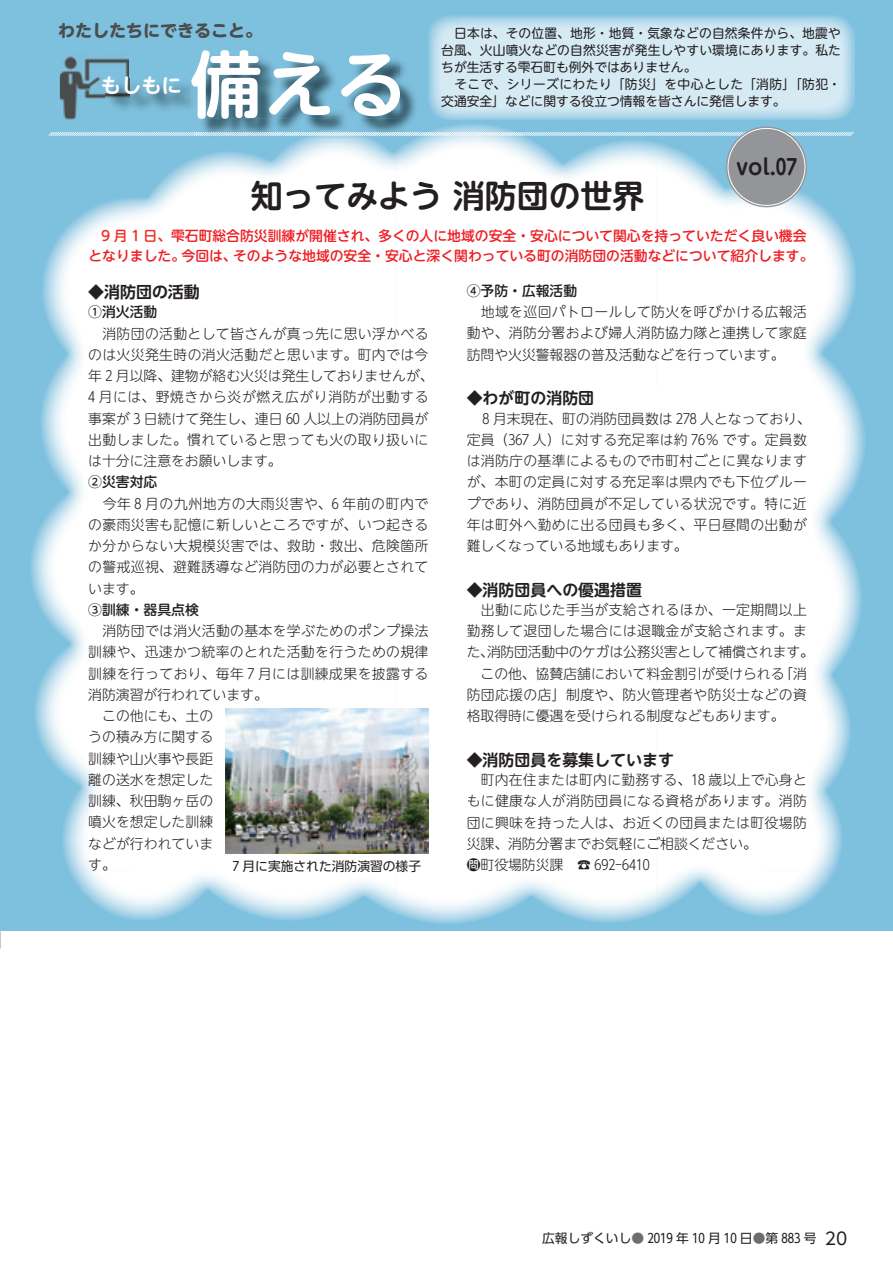
<style>
.page{position:relative;width:893px;height:1263px;background:#fff}
.page>*{position:absolute;margin:0;border:0;box-sizing:border-box;transform-origin:0 0}
.t1{font:700 72.3px "UD Shin M Go Pr 6 N De";color:#fff}
.t2{font:700 31.95px "UD Shin M Go Pr 6 N De";color:#231f20}
.t3{font:700 21.3px "UD Shin M Go Pr 6 N De";color:#231f20}
.t4{font:700 20.25px "UD Shin M Go Pr 6 N De";color:#fff}
.t5{font:700 16.95px "UD Shin M Go Pr 6 N";color:#4b4c4d}
.t6{font:16.95px "UD Shin Go Pr 6 N";color:#231f20}
.t7{font:700 15.9px "UD Shin M Go Pr 6 N De";color:#231f20}
.t8{font:700 15.9px "UD Shin Go Pr 6 N De";color:#231f20}
.t9{font:300 13.8px/21.3px "UD Shin M Go Pr 6 N";letter-spacing:.025em;color:#231f20;text-align:justify}
.t10{font:500 13.8px/20.2px "UD Shin M Go Pr 6 N";color:#ee1d23}
.t11{font:300 13.8px/21.3px "UD Shin M Go Pr 6 N";color:#231f20}
.t12{font:300 13.8px "UD Shin M Go Pr 6 N";letter-spacing:.005em;color:#231f20}
.t13{font:500 13.8px "UD Shin M Go Pr 6 N";color:#231f20}
.t14{font:300 13.8px "UD Shin M Go Pr 6 N";letter-spacing:-.015em;color:#231f20}
.t15{font:300 13.8px "UD Shin Go Pr 6 N";color:#231f20}
.t16{font:12.75px/17px "UD Shin M Go Pr 6 N";letter-spacing:.01em;color:#231f20}
.t17{font:12.75px "UD Shin Go Pr 6 N";color:#231f20}
.s1{color:#ee2e22}
.s2{font-family:"UD Shin M Go Pr 6 N";font-weight:500}
.s3{color:#6c6d70}
</style>
<div class="page">
<div style="left:0;top:0;width:893px;height:931px;background:#7ec1de"></div>
<div style="left:631px;top:1232px;width:14px;height:13px;border:2px solid #fff;border-radius:50%"></div>
<svg style="left:643px;top:1234px;width:2px;height:9px"></svg>
<div style="left:752px;top:1232px;width:14px;height:13px;border:2px solid #fff;border-radius:50%"></div>
<svg style="left:763px;top:1234px;width:3px;height:9px"></svg>
<img style="left:202px;top:62px;width:214px;height:70px">
<img style="left:194px;top:56px;width:206px;height:63px">
<img style="left:60px;top:56px;width:69px;height:65px">
<img style="left:105px;top:79px;width:86px;height:33px">
<img style="left:191px;top:79px;width:8px;height:33px">
<img style="left:134px;top:137px;width:261px;height:783px">
<img style="left:395px;top:123px;width:261px;height:801px">
<img style="left:656px;top:143px;width:105px;height:773px">
<img style="left:31px;top:198px;width:103px;height:672px">
<img style="left:761px;top:183px;width:104px;height:687px">
<img style="left:69px;top:870px;width:65px;height:50px">
<img style="left:761px;top:870px;width:74px;height:46px">
<img style="left:301px;top:130px;width:69px;height:2px">
<svg style="left:48px;top:132px;width:806px;height:5px"></svg>
<img style="left:428px;top:16px;width:427px;height:104px">
<div style="left:726px;top:126px;width:81px;height:81px;background:#939598;border-radius:50%"></div>
<div style="left:728px;top:128px;width:77px;height:78px;border:1px solid #fff;border-radius:50%"></div>
<img style="left:226px;top:708px;width:202px;height:145px">
<img style="left:230px;top:777px;width:194px;height:147px">
<p class="t5" style="left:58px;top:16px;width:206px">わたしたちにできること。</p>
<h1 class="t1" style="left:190px;top:23px;width:218px">備える</h1>
<h3 class="t4" style="left:101px;top:68px;width:82px">もしもに</h3>
<p class="t16" style="left:441px;top:24px;width:401px">　日本は、その位置、地形・地質・気象などの自然条件から、地震や台風、火山噴火などの自然災害が発生しやすい環境にあります。私たちが生活する雫石町も例外ではありません。<br>　そこで、シリーズにわたり「防災」を中心とした「消防」「防犯・交通安全」などに関する役立つ情報を皆さんに発信します。</p>
<h3 class="t3" style="left:737px;top:149px;width:62px">vol.₀₇</h3>
<h2 class="t2" style="left:251px;top:168px;width:395px">知ってみよう消防団の世界</h2>
<p class="t10" style="left:233px;top:225px;width:582px;text-indent:-132px"><span class="s1">9 月 1 日、</span>雫石町総合防災訓練が開催され、多くの人に地域の安全・安心について関心を持っていただく良い機会そのような地域の安全・安心と深く関わっている町の消防団の活動などについて紹介します。</p>
<p class="t10" style="left:182px;top:245px;width:57px">今回は、</p>
<p class="t10" style="left:88px;top:245px;width:98px">となりました。</p>
<p class="t8" style="left:88px;top:279px;width:113px">◆消防団の活動</p>
<p class="t13" style="left:88px;top:300px;width:71px">①消火活動</p>
<p class="t9" style="left:88px;top:322px;width:347px;text-align:left;text-indent:14px">消防団の活動として皆さんが真っ先に思い浮かべるのは火災発生時の消火活動だと思います。町内では今年 2 月以降、建物が絡む火災は発生しておりませんが、<br>４月には、野焼きから炎が燃え広がり消防が出動する事案が３日続けて発生し、連日 6０人以上の消防団員が出動しました。慣れていると思っても火の取り扱いには十分に注意をお願いします。</p>
<p class="t13" style="left:88px;top:470px;width:71px">②災害対応</p>
<p class="t9" style="left:88px;top:492px;width:342px;text-indent:14px">今年 8 月の九州地方の大雨災害や、6 年前の町内での豪雨災害も記憶に新しいところですが、いつ起きるか分からない大規模災害では、救助・救出、危険箇所の警戒巡視、避難誘導など消防団の力が必要とされています。</p>
<p class="t13" style="left:88px;top:598px;width:112px">③訓練・器具点検</p>
<p class="t9" style="left:102px;top:619px;width:328px">消防団では消火活動の基本を学ぶためのポンプ操法</p>
<p class="t9" style="left:88px;top:641px;width:342px">訓練や、迅速かつ統率のとれた活動を行うための規律</p>
<p class="t9" style="left:88px;top:662px;width:342px">訓練を行っており、毎年 7 月には訓練成果を披露する</p>
<p class="t11" style="left:88px;top:683px;width:181px">消防演習が行われています。</p>
<p class="t9" style="left:102px;top:704px;width:113px">この他にも、土の</p>
<p class="t12" style="left:88px;top:726px;width:126px">うの積み方に関する</p>
<p class="t12" style="left:88px;top:747px;width:126px">訓練や山火事や長距</p>
<p class="t12" style="left:88px;top:768px;width:126px">離の送水を想定した</p>
<p class="t12" style="left:88px;top:790px;width:126px">訓練、秋田駒ヶ岳の</p>
<p class="t12" style="left:88px;top:811px;width:126px">噴火を想定した訓練</p>
<p class="t12" style="left:88px;top:832px;width:126px">などが行われていま</p>
<p class="t9" style="left:88px;top:853px;width:29px">す。</p>
<p class="t13" style="left:467px;top:279px;width:112px">④予防・広報活動</p>
<p class="t9" style="left:467px;top:300px;width:342px">　地域を巡回パトロールして防火を呼びかける広報活動や、消防分署および婦人消防協力隊と連携して家庭訪問や火災警報器の普及活動などを行っています。</p>
<p class="t7" style="left:467px;top:385px;width:129px">◆わが町の消防団</p>
<p class="t9" style="left:467px;top:407px;width:346px;text-align:left;text-indent:16px">8 月末現在、町の消防団員数は 278 人となっており、定員（３67 人）に対する充足率は約 76％です。定員数は消防庁の基準によるもので市町村ごとに異なりますが、本町の定員に対する充足率は県内でも下位グループであり、消防団員が不足している状況です。特に近年は町外へ勤めに出る団員も多く、平日昼間の出動が難しくなっている地域もあります。</p>
<p class="t7" style="left:467px;top:576px;width:177px">◆消防団員への優遇措置</p>
<p class="t9" style="left:467px;top:598px;width:342px">　出動に応じた手当が支給されるほか、一定期間以上</p>
<p class="t9" style="left:467px;top:619px;width:342px">勤務して退団した場合には退職金が支給されます。ま</p>
<p class="t14" style="left:487px;top:641px;width:328px">消防団活動中のケガは公務災害として補償されます。</p>
<p class="t9" style="left:467px;top:641px;width:29px">た、</p>
<p class="t11" style="left:467px;top:662px;width:342px">　この他、協賛店舗において料金割引が受けられる<br>防団応援の店」制度や、防火管理者や防災士などの資格取得時に優遇を受けられる制度などもあります。</p>
<p class="t7" style="left:467px;top:746px;width:209px">◆消防団員を募集しています</p>
<p class="t9" style="left:467px;top:768px;width:342px">　町内在住または町内に勤務する、１8 歳以上で心身ともに健康な人が消防団員になる資格があります。消防団に興味を持った人は、お近くの団員または町役場防災課、消防分署までお気軽にご相談ください。</p>
<p class="t15" style="left:577px;top:854px;width:74px">☎ 692-6410</p>
<p class="t9" style="left:779px;top:662px;width:29px">「消</p>
<p class="t15" style="left:467px;top:854px;width:98px"><span class="s2">問</span>町役場防災課</p>
<p class="t17" style="left:233px;top:855px;width:190px">7 月に実施された消防演習の様子</p>
<p class="t17" style="left:542px;top:1228px;width:276px">広報しずくいし<span class="s3">●</span> 2019 年 10 月 10 日<span class="s3">●</span>第 88₃ 号</p>
<p class="t6" style="left:825px;top:1225px;width:24px">20</p>
</div>
